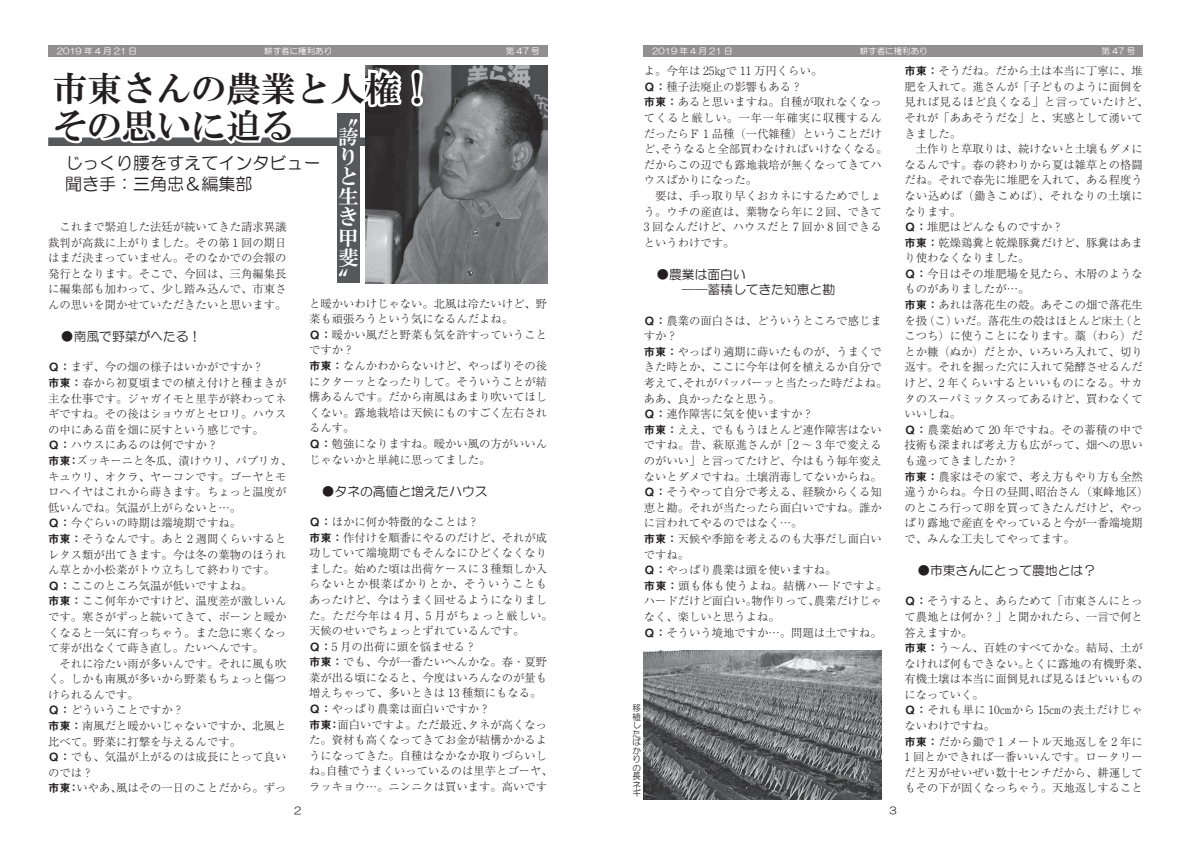
<style>
.page{position:relative;width:1191px;height:842px;background:#fff}
.page>*{position:absolute;margin:0;border:0;box-sizing:border-box;transform-origin:0 0}
.t1{font:34.7px/36.9px "HGS Mincho E";color:#231f20}
.t2{font:20.6px/20.3px "HGP Mincho E";color:#fff}
.t3{font:17px/20.5px "HG Maru Gothic MPRO";color:#231f20}
.t4{font:12.8px/15.6px "HG Maru Gothic MPRO";color:#231f20}
.t5{font:300 11.3px/15.6px "Ryumin Pr 6 N";color:#231f20}
.t6{font:9.9px "HG Maru Gothic MPRO";color:#231f20}
.t7{font:8.5px "HG Maru Gothic MPRO";color:#fff}
.t8{font:8.5px/8.5px "HG Maru Gothic MPRO";color:#231f20}
.s1{font-family:"Midashi Go Pr 6 N MB31";font-weight:400}
</style>
<div class="page">
<div style="left:48px;top:45px;width:499px;height:12px;background:#918f8f"></div>
<div style="left:643px;top:45px;width:499px;height:12px;background:#918f8f"></div>
<div style="left:337px;top:114px;width:23px;height:169px;background:#57585a"></div>
<img style="left:366px;top:65px;width:181px;height:218px">
<svg style="left:48px;top:65px;width:379px;height:82px"></svg>
<img style="left:643px;top:650px;width:239px;height:149px">
<p class="t7" style="left:48px;top:47px;width:90px">　2019 年 4 月 21 日</p>
<p class="t7" style="left:264px;top:47px;width:70px">耕す者に権利あり</p>
<p class="t7" style="left:480px;top:47px;width:61px">　　　第 47 号</p>
<p class="t7" style="left:643px;top:47px;width:90px">　2019 年 4 月 21 日</p>
<p class="t7" style="left:859px;top:47px;width:70px">耕す者に権利あり</p>
<p class="t7" style="left:1075px;top:47px;width:61px">　　　第 47 号</p>
<h1 class="t1" style="left:52px;top:70px;width:383px">市東さんの農業と人権！その思いに迫る</h1>
<h3 class="t3" style="left:65px;top:153px;width:257px">じっくり腰をすえてインタビュー聞き手：三角忠＆編集部</h3>
<h2 class="t2" style="left:338px;top:106px;width:22px">〝誇りと生き甲斐〟</h2>
<p class="t5" style="left:48px;top:218px;width:240px;text-align:justify">　これまで緊迫した法廷が続いてきた請求異議裁判が高裁に上がりました。その第１回の期日はまだ決まっていません。そのなかでの会報の発行となります。そこで、今回は、三角編集長に編集部も加わって、少し踏み込んで、市東さんの思いを聞かせていただきたいと思います。</p>
<p class="t4" style="left:48px;top:329px;width:155px">　●南風で野菜がへたる！</p>
<p class="t5" style="left:48px;top:359px;width:245px"><span class="s1">Ｑ：</span>まず、今の畑の様子はいかがですか？<br><span class="s1">市東：</span>春から初夏頃までの植え付けと種まきが主な仕事です。ジャガイモと里芋が終わってネギですね。その後はショウガとセロリ。ハウスの中にある苗を畑に戻すという感じです。<br><span class="s1">Ｑ：</span>ハウスにあるのは何ですか？<br><span class="s1">市東：</span>ズッキーニと冬瓜、漬けウリ、パプリカ、キュウリ、オクラ、ヤーコンです。ゴーヤとモロヘイヤはこれから蒔きます。ちょっと温度が低いんでね。気温が上がらないと…。<br><span class="s1">Ｑ：</span>今ぐらいの時期は端境期ですね。<br><span class="s1">市東：</span>そうなんです。あと 2 週間くらいするとレタス類が出てきます。今は冬の葉物のほうれん草とか小松菜がトウ立ちして終わりです。<br><span class="s1">Ｑ：</span>ここのところ気温が低いですよね。<br><span class="s1">市東：</span>ここ何年かですけど、温度差が激しいんです。寒さがずっと続いてきて、ボーンと暖かくなると一気に育っちゃう。また急に寒くなって芽が出なくて蒔き直し。たいへんです。<br>　それに冷たい雨が多いんです。それに風も吹く。しかも南風が多いから野菜もちょっと傷つけられるんです。<br><span class="s1">Ｑ：</span>どういうことですか？<br><span class="s1">市東：</span>南風だと暖かいじゃないですか、北風と比べて。野菜に打撃を与えるんです。<br><span class="s1">Ｑ：</span>でも、気温が上がるのは成長にとって良いのでは？<br><span class="s1">市東：</span>いやあ、風はその一日のことだから。ずっ</p>
<p class="t5" style="left:309px;top:295px;width:240px">と暖かいわけじゃない。北風は冷たいけど、野菜も頑張ろうという気になるんだよね。<br><span class="s1">Ｑ：</span>暖かい風だと野菜も気を許すっていうことですか？<br><span class="s1">市東：</span>なんかわからないけど、やっぱりその後にクターッとなったりして。そういうことが結構あるんです。だから南風はあまり吹いてほしくない。露地栽培は天候にものすごく左右されるんす。<br><span class="s1">Ｑ：</span>勉強になりますね。暖かい風の方がいいんじゃないかと単純に思ってました。</p>
<p class="t4" style="left:309px;top:483px;width:180px">　●タネの高値と増えたハウス</p>
<p class="t5" style="left:309px;top:513px;width:245px"><span class="s1">Ｑ：</span>ほかに何か特徴的なことは？<br><span class="s1">市東：</span>作付けを順番にやるのだけど、それが成功していて端境期でもそんなにひどくなくなりました。始めた頃は出荷ケースに 3 種類しか入らないとか根菜ばかりとか、そういうこともあったけど、今はうまく回せるようになりました。ただ今年は 4 月、5 月がちょっと厳しい。天候のせいでちょっとずれているんです。<br><span class="s1">Ｑ：</span>5 月の出荷に頭を悩ませる？<br><span class="s1">市東：</span>でも、今が一番たいへんかな。春・夏野菜が出る頃になると、今度はいろんなのが量も増えちゃって、多いときは 13 種類にもなる。<br><span class="s1">Ｑ：</span>やっぱり農業は面白いですか？<br><span class="s1">市東：</span>面白いですよ。ただ最近、タネが高くなった。資材も高くなってきてお金が結構かかるようになってきた。自種はなかなか取りづらいしね。自種でうまくいっているのは里芋とゴーヤ、ラッキョウ…。ニンニクは買います。高いです</p>
<p class="t5" style="left:643px;top:62px;width:245px">よ。今年は 25㎏で 11 万円くらい。<br><span class="s1">Ｑ：</span>種子法廃止の影響もある？<br><span class="s1">市東：</span>あると思いますね。自種が取れなくなってくると厳しい。一年一年確実に収穫するんだったらＦ１品種（一代雑種）ということだけど、そうなると全部買わなければいけなくなる。だからこの辺でも露地栽培が無くなってきてハウスばかりになった。<br>　要は、手っ取り早くおカネにするためでしょう。ウチの産直は、葉物なら年に 2 回、できて<br>3 回なんだけど、ハウスだと 7 回か 8 回できるというわけです。</p>
<p class="t4" style="left:643px;top:266px;width:193px">　●農業は面白い<br>　　　──蓄積してきた知恵と勘</p>
<p class="t5" style="left:643px;top:312px;width:245px"><span class="s1">Ｑ：</span>農業の面白さは、どういうところで感じますか？<br><span class="s1">市東：</span>やっぱり適期に蒔いたものが、うまくできた時とか、ここに今年は何を植えるか自分で考えて、それがパッパーッと当たった時だよね。ああ、良かったなと思う。<br><span class="s1">Ｑ：</span>連作障害に気を使いますか？<br><span class="s1">市東：</span>ええ、でももうほとんど連作障害はないですね。昔、萩原進さんが「2 〜 3 年で変えるのがいい」と言ってたけど、今はもう毎年変えないとダメですね。土壌消毒してないからね。<br><span class="s1">Ｑ：</span>そうやって自分で考える、経験からくる知恵と勘。それが当たったら面白いですね。誰かに言われてやるのではなく…。<br><span class="s1">市東：</span>天候や季節を考えるのも大事だし面白いですね。<br><span class="s1">Ｑ：</span>やっぱり農業は頭を使いますね。<br><span class="s1">市東：</span>頭も体も使うよね。結構ハードですよ。ハードだけど面白い。物作りって、農業だけじゃなく、楽しいと思うよね。<br><span class="s1">Ｑ：</span>そういう境地ですか…。問題は土ですね。</p>
<p class="t8" style="left:632px;top:704px;width:10px">移植したばかりの長ネギ</p>
<p class="t6" style="left:294px;top:805px;width:9px">2</p>
<p class="t6" style="left:889px;top:805px;width:9px">3</p>
<p class="t5" style="left:904px;top:62px;width:245px"><span class="s1">市東：</span>そうだね。だから土は本当に丁寧に、堆肥を入れて。進さんが「子どものように面倒を見れば見るほど良くなる」と言っていたけど、それが「ああそうだな」と、実感として湧いてきました。<br>　土作りと草取りは、続けないと土壌もダメになるんです。春の終わりから夏は雑草との格闘だね。それで春先に堆肥を入れて、ある程度うない込めば（鋤きこめば）、それなりの土壌になります。<br><span class="s1">Ｑ：</span>堆肥はどんなものですか？<br><span class="s1">市東：</span>乾燥鶏糞と乾燥豚糞だけど、豚糞はあまり使わなくなりました。<br><span class="s1">Ｑ：</span>今日はその堆肥場を見たら、木屑のようなものがありましたが…。<br><span class="s1">市東：</span>あれは落花生の殻。あそこの畑で落花生を扱（こ）いだ。落花生の殻はほとんど床土（とこつち）に使うことになります。藁（わら）だとか糠（ぬか）だとか、いろいろ入れて、切り返す。それを掘った穴に入れて発酵させるんだけど、2 年くらいするといいものになる。サカタのスーパミックスってあるけど、買わなくていいしね。<br><span class="s1">Ｑ：</span>農業始めて 20 年ですね。その蓄積の中で技術も深まれば考え方も広がって、畑への思いも違ってきましたか？<br><span class="s1">市東：</span>農家はその家で、考え方もやり方も全然違うからね。今日の昼間、昭治さん（東峰地区）のところ行って卵を買ってきたんだけど、やっぱり露地で産直をやっていると今が一番端境期で、みんな工夫してやってます。</p>
<p class="t4" style="left:904px;top:563px;width:193px">　●市東さんにとって農地とは？</p>
<p class="t5" style="left:904px;top:593px;width:245px"><span class="s1">Ｑ：</span>そうすると、あらためて「市東さんにとって農地とは何か？」と聞かれたら、一言で何と答えますか。<br><span class="s1">市東：</span>う〜ん、百姓のすべてかな。結局、土がなければ何もできない。とくに露地の有機野菜、有機土壌は本当に面倒見れば見るほどいいものになっていく。<br><span class="s1">Ｑ：</span>それも単に 10㎝から 15㎝の表土だけじゃないわけですね。<br><span class="s1">市東：</span>だから鋤で 1 メートル天地返しを 2 年に<br>1 回とかできれば一番いいんです。ロータリーだと刃がせいぜい数十センチだから、耕運してもその下が固くなっちゃう。天地返しすること</p>
</div>
